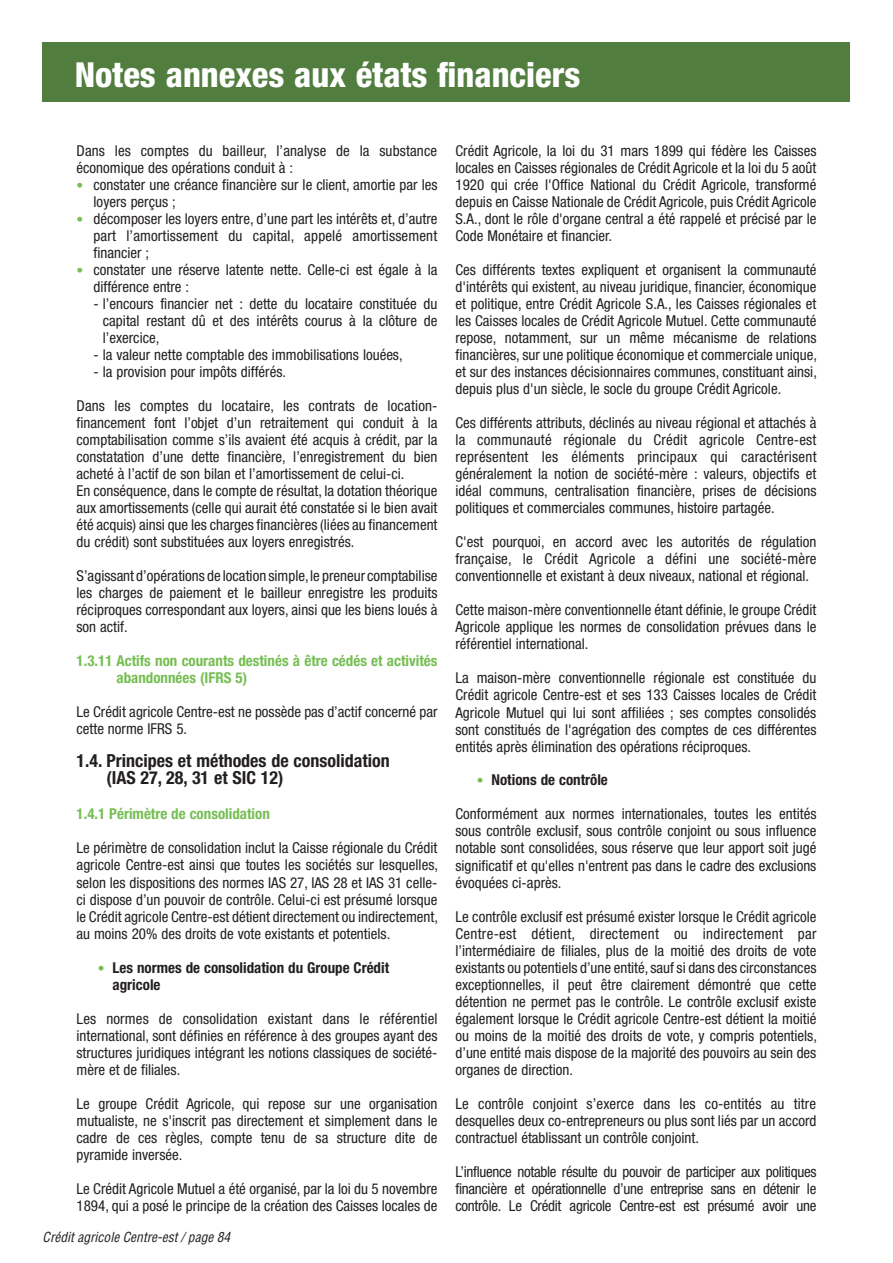
<style>
.page{position:relative;width:893px;height:1263px;background:#fff}
.page>*{position:absolute;margin:0;border:0;box-sizing:border-box;transform-origin:0 0}
.t1{font:800 condensed 34.5px "Helvetica Neue";color:#fff}
.t2{font:700 condensed 18px/16.5px "Helvetica Neue";color:#231f20}
.t3{font:condensed 15px/17px "Helvetica Neue";color:#231f20;text-align:justify}
.t4{font:700 condensed 15px/17px "Helvetica Neue";color:#75be52}
.t5{font:700 condensed 15px/17px "Helvetica Neue";color:#231f20}
.t6{font:italic condensed 13.5px "Helvetica";color:#231f20}
.s1{font-weight:300;font-stretch:normal;font-size:13.5px;color:#75be52}
</style>
<div class="page">
<div style="left:43px;top:43px;width:807px;height:59px;background:#517d3f"></div>
<h1 class="t1" style="left:75px;top:54px;width:507px">Notes annexes aux états financiers</h1>
<p class="t3" style="left:77px;top:142px;width:362px">Dans les comptes du bailleur, l’analyse de la substance économique des opérations conduit à :</p>
<p class="t3" style="left:94px;top:176px;width:345px;text-indent:-17px"><span class="s1">•</span> constater une créance financière sur le client, amortie par les loyers perçus ;</p>
<p class="t3" style="left:94px;top:210px;width:345px;text-indent:-17px"><span class="s1">•</span> décomposer les loyers entre, d’une part les intérêts et, d’autre part l’amortissement du capital, appelé amortissement financier ;</p>
<p class="t3" style="left:94px;top:261px;width:345px;text-indent:-17px"><span class="s1">•</span> constater une réserve latente nette. Celle-ci est égale à la différence entre :</p>
<p class="t3" style="left:103px;top:295px;width:336px;text-indent:-9px">- l’encours financier net : dette du locataire constituée du capital restant dû et des intérêts courus à la clôture de l’exercice,</p>
<p class="t3" style="left:94px;top:346px;width:311px">- la valeur nette comptable des immobilisations louées,</p>
<p class="t3" style="left:94px;top:363px;width:192px">- la provision pour impôts différés.</p>
<p class="t3" style="left:77px;top:397px;width:362px;text-align:left">Dans les comptes du locataire, les contrats de location&shy;financement font l’objet d’un retraitement qui conduit à la comptabilisation comme s’ils avaient été acquis à crédit, par la constatation d’une dette financière, l’enregistrement du bien acheté à l’actif de son bilan et l’amortissement de celui-ci.<br>En conséquence, dans le compte de résultat, la dotation théorique aux amortissements (celle qui aurait été constatée si le bien avait été acquis) ainsi que les charges financières (liées au financement du crédit) sont substituées aux loyers enregistrés.</p>
<p class="t3" style="left:77px;top:567px;width:362px">S’agissant d’opérations de location simple, le preneur comptabilise les charges de paiement et le bailleur enregistre les produits réciproques correspondant aux loyers, ainsi que les biens loués à son actif.</p>
<p class="t4" style="left:116px;top:652px;width:322px;text-indent:-40px">1.3.11 Actifs non courants destinés à être cédés et activités abandonnées (IFRS 5)</p>
<p class="t3" style="left:77px;top:703px;width:362px">Le Crédit agricole Centre-est ne possède pas d’actif concerné par cette norme IFRS 5.</p>
<p class="t2" style="left:107px;top:752px;width:285px;text-indent:-30px">1.4. Principes et méthodes de consolidation (IAS 27, 28, 31 et SIC 12)</p>
<p class="t4" style="left:77px;top:805px;width:195px">1.4.1 Périmètre de consolidation</p>
<p class="t3" style="left:77px;top:839px;width:363px">Le périmètre de consolidation inclut la Caisse régionale du Crédit agricole Centre-est ainsi que toutes les sociétés sur lesquelles, selon les dispositions des normes IAS 27, IAS 28 et IAS 31 celle&shy;ci dispose d’un pouvoir de contrôle. Celui-ci est présumé lorsque le Crédit agricole Centre-est détient directement ou indirectement, au moins 20% des droits de vote existants et potentiels.</p>
<p class="t5" style="left:113px;top:958px;width:278px;text-indent:-15px"><span class="s1">•</span> Les normes de consolidation du Groupe Crédit agricole</p>
<p class="t3" style="left:77px;top:1010px;width:362px">Les normes de consolidation existant dans le référentiel international, sont définies en référence à des groupes ayant des structures juridiques intégrant les notions classiques de société&shy;mère et de filiales.</p>
<p class="t3" style="left:77px;top:1095px;width:362px">Le groupe Crédit Agricole, qui repose sur une organisation mutualiste, ne s'inscrit pas directement et simplement dans le cadre de ces règles, compte tenu de sa structure dite de pyramide inversée.</p>
<p class="t3" style="left:77px;top:1180px;width:362px">Le Crédit Agricole Mutuel a été organisé, par la loi du 5 novembre<br>1894, qui a posé le principe de la création des Caisses locales de</p>
<p class="t6" style="left:43px;top:1228px;width:189px">Crédit agricole Centre-est / page 84</p>
<p class="t3" style="left:455px;top:142px;width:362px">Crédit Agricole, la loi du 31 mars 1899 qui fédère les Caisses locales en Caisses régionales de Crédit Agricole et la loi du 5 août 1920 qui crée l'Office National du Crédit Agricole, transformé depuis en Caisse Nationale de Crédit Agricole, puis Crédit Agricole S.A., dont le rôle d'organe central a été rappelé et précisé par le Code Monétaire et financier.</p>
<p class="t3" style="left:455px;top:261px;width:363px">Ces différents textes expliquent et organisent la communauté d'intérêts qui existent, au niveau juridique, financier, économique et politique, entre Crédit Agricole S.A., les Caisses régionales et les Caisses locales de Crédit Agricole Mutuel. Cette communauté repose, notamment, sur un même mécanisme de relations financières, sur une politique économique et commerciale unique, et sur des instances décisionnaires communes, constituant ainsi, depuis plus d'un siècle, le socle du groupe Crédit Agricole.</p>
<p class="t3" style="left:455px;top:414px;width:363px">Ces différents attributs, déclinés au niveau régional et attachés à la communauté régionale du Crédit agricole Centre-est représentent les éléments principaux qui caractérisent généralement la notion de société-mère : valeurs, objectifs et idéal communs, centralisation financière, prises de décisions politiques et commerciales communes, histoire partagée.</p>
<p class="t3" style="left:455px;top:533px;width:363px">C'est pourquoi, en accord avec les autorités de régulation française, le Crédit Agricole a défini une société-mère conventionnelle et existant à deux niveaux, national et régional.</p>
<p class="t3" style="left:455px;top:601px;width:362px">Cette maison-mère conventionnelle étant définie, le groupe Crédit Agricole applique les normes de consolidation prévues dans le référentiel international.</p>
<p class="t3" style="left:455px;top:670px;width:362px">La maison-mère conventionnelle régionale est constituée du Crédit agricole Centre-est et ses 133 Caisses locales de Crédit Agricole Mutuel qui lui sont affiliées ; ses comptes consolidés sont constitués de l'agrégation des comptes de ces différentes entités après élimination des opérations réciproques.</p>
<p class="t5" style="left:477px;top:771px;width:133px"><span class="s1">•</span> Notions de contrôle</p>
<p class="t3" style="left:455px;top:805px;width:362px">Conformément aux normes internationales, toutes les entités sous contrôle exclusif, sous contrôle conjoint ou sous influence notable sont consolidées, sous réserve que leur apport soit jugé significatif et qu'elles n'entrent pas dans le cadre des exclusions évoquées ci-après.</p>
<p class="t3" style="left:455px;top:908px;width:363px">Le contrôle exclusif est présumé exister lorsque le Crédit agricole Centre-est détient, directement ou indirectement par l’intermédiaire de filiales, plus de la moitié des droits de vote existants ou potentiels d’une entité, sauf si dans des circonstances exceptionnelles, il peut être clairement démontré que cette détention ne permet pas le contrôle. Le contrôle exclusif existe également lorsque le Crédit agricole Centre-est détient la moitié ou moins de la moitié des droits de vote, y compris potentiels, d’une entité mais dispose de la majorité des pouvoirs au sein des organes de direction.</p>
<p class="t3" style="left:455px;top:1095px;width:362px">Le contrôle conjoint s’exerce dans les co-entités au titre desquelles deux co-entrepreneurs ou plus sont liés par un accord contractuel établissant un contrôle conjoint.</p>
<p class="t3" style="left:455px;top:1163px;width:362px">L’influence notable résulte du pouvoir de participer aux politiques financière et opérationnelle d’une entreprise sans en détenir le contrôle. Le Crédit agricole Centre-est est présumé avoir une</p>
</div>
